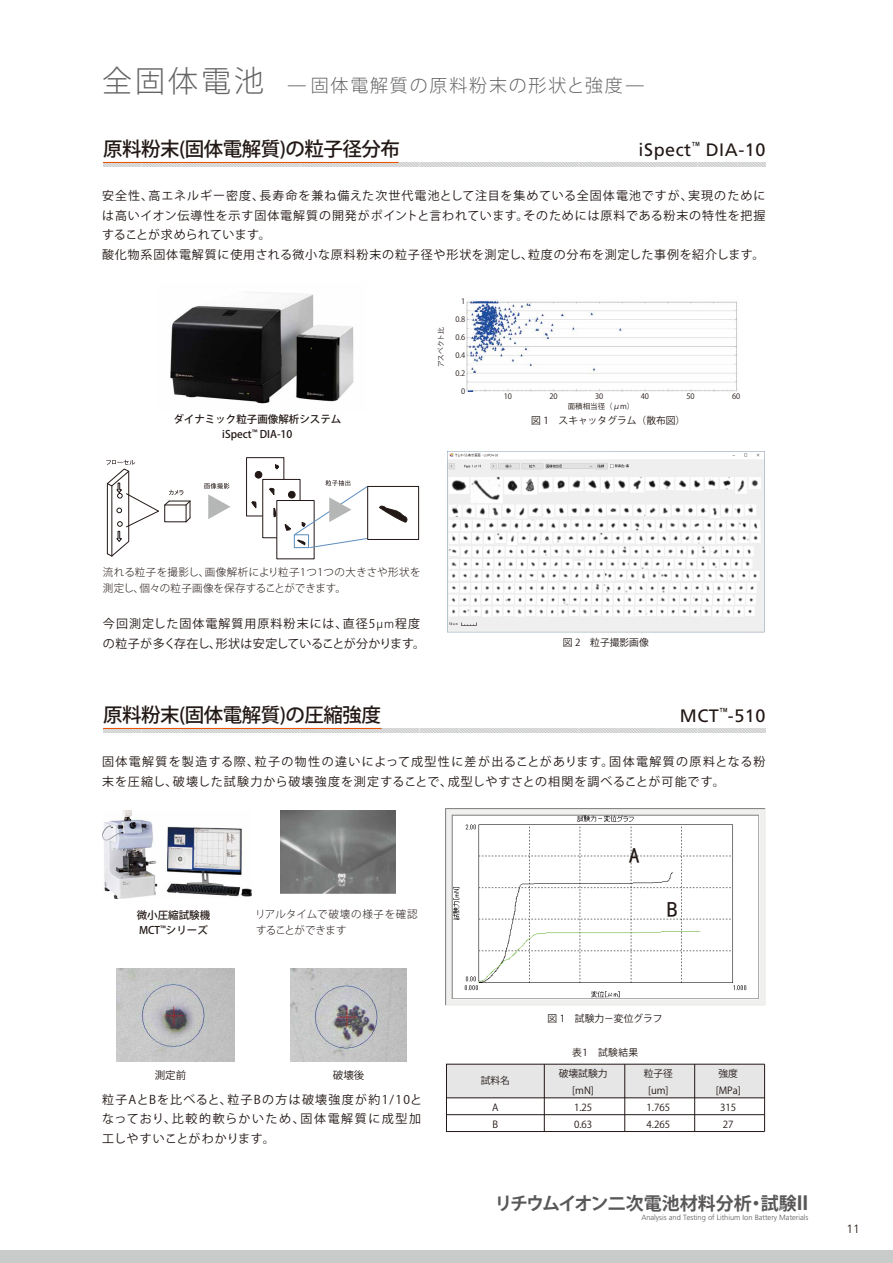
<style>
.page{position:relative;width:893px;height:1263px;background:#fff}
.page>*{position:absolute;margin:0;border:0;box-sizing:border-box;transform-origin:0 0}
.t1{font:21.75px "MS Gothic";color:#221815}
.t2{font:500 19.5px "Koz Go Pro";letter-spacing:-.025em;color:#221815}
.t3{font:300 18px "Koz Go Pro";letter-spacing:.1em;color:#656464;scale:2 1}
.t4{font:18px "Frutiger LT Std";letter-spacing:.03em;color:#221815}
.t5{font:700 18px "Koz Go Pro";color:#595757}
.t6{font:12px/19.5px "Koz Go Pro";letter-spacing:.07em;color:#221815;text-align:justify}
.t7{font:12px/19.5px "Koz Go Pro";letter-spacing:.1em;color:#221815}
.t8{font:12px/19.5px "Koz Go Pro";letter-spacing:.03em;color:#221815}
.t9{font:300 12px "Frutiger LT Std";color:#221815}
.t10{font:300 10.5px/16.5px "Koz Go Pro";letter-spacing:.02em;color:#221815}
.t11{font:500 10.5px/15px "Koz Go Pro";color:#221815}
.t12{font:300 10.5px/16.5px "Koz Go Pro";letter-spacing:-.005em;color:#221815}
.t13{font:10.5px "Koz Go Pro";color:#221815}
.t14{font:9.75px/17px "Koz Go Pro";color:#221815}
.t15{font:300 7.5px "Frutiger";color:#595757}
.t16{font:7.5px "Koz Go Pro";color:#221815}
.t17{font:6.75px "Koz Go Pro";color:#221815}
.s1{font-size:30px}
.s2{font-family:"Frutiger LT Std";font-weight:300}
.s3{font-family:"Frutiger";font-size:21px}
</style>
<div class="page">
<svg style="left:103px;top:162px;width:662px;height:5px;background:#d6d7d7"></svg>
<hr style="left:103px;top:162px;width:295px;height:1px;background:#ea5504">
<img style="left:447px;top:451px;width:317px;height:181px">
<img style="left:467px;top:299px;width:270px;height:92px">
<div style="left:246px;top:457px;width:38px;height:59px;background:#fff;border:1px solid #221815"></div>
<div style="left:255px;top:471px;width:7px;height:7px;background:#221815;border-radius:50%"></div>
<div style="left:255px;top:471px;width:7px;height:7px;border:1px solid #221815;border-radius:50%"></div>
<svg style="left:275px;top:464px;width:4px;height:5px"></svg>
<div style="left:262px;top:479px;width:38px;height:59px;background:#fff;border:1px solid #221815"></div>
<svg style="left:273px;top:506px;width:4px;height:11px"></svg>
<svg style="left:269px;top:487px;width:6px;height:8px"></svg>
<div style="left:277px;top:500px;width:37px;height:59px;background:#fff"></div>
<svg style="left:251px;top:501px;width:5px;height:7px"></svg>
<svg style="left:106px;top:460px;width:85px;height:97px"></svg>
<svg style="left:204px;top:483px;width:26px;height:36px"></svg>
<svg style="left:284px;top:480px;width:83px;height:74px"></svg>
<div style="left:367px;top:486px;width:52px;height:54px;background:#fff;border:1px solid #221815"></div>
<svg style="left:379px;top:505px;width:29px;height:18px"></svg>
<img style="left:446px;top:808px;width:319px;height:197px">
<svg style="left:103px;top:728px;width:662px;height:5px;background:#d6d7d7"></svg>
<hr style="left:103px;top:728px;width:279px;height:1px;background:#ea5504">
<div style="left:446px;top:1064px;width:319px;height:34px;background:#e6e6e6"></div>
<div style="left:446px;top:1064px;width:319px;height:68px;border:1px solid #221815"></div>
<hr style="left:544px;top:1064px;width:1px;height:67px;background:#221815">
<hr style="left:624px;top:1064px;width:1px;height:67px;background:#221815">
<hr style="left:446px;top:1114px;width:319px;height:1px;background:#221815">
<hr style="left:446px;top:1097px;width:319px;height:1px;background:#221815">
<hr style="left:694px;top:1064px;width:1px;height:67px;background:#221815">
<hr style="left:764px;top:1064px;width:1px;height:67px;background:#221815">
<img style="left:281px;top:810px;width:114px;height:83px">
<img style="left:117px;top:968px;width:117px;height:93px">
<img style="left:291px;top:968px;width:116px;height:93px">
<img style="left:170px;top:292px;width:184px;height:112px">
<img style="left:102px;top:811px;width:150px;height:87px">
<div style="left:0;top:1250px;width:893px;height:13px;background:#c9caca"></div>
<h3 class="t3" style="left:102px;top:74px;width:273px"><span class="s1">全固体電池</span> ‒固体電解質の原料粉末の形状と強度‒</h3>
<h2 class="t2" style="left:103px;top:136px;width:298px">原料粉末(固体電解質)の粒子径分布</h2>
<h3 class="t4" style="left:639px;top:139px;width:128px">iSpect<sup>™</sup> DIA-10</h3>
<p class="t6" style="left:102px;top:187px;width:665px;text-align:left">安全性、高エネルギー密度、長寿命を兼ね備えた次世代電池として注目を集めている全固体電池ですが、実現のためには高いイオン伝導性を示す固体電解質の開発がポイントと言われています。そのためには原料である粉末の特性を把握することが求められています。<br>酸化物系固体電解質に使用される微小な原料粉末の粒子径や形状を測定し、粒度の分布を測定した事例を紹介します。</p>
<p class="t11" style="left:173px;top:412px;width:170px;text-align:center">ダイナミック粒子画像解析システムiSpect<sup>™</sup> DIA-10</p>
<p class="t17" style="left:437px;top:367px;width:42px;rotate:-90deg">アスペクト比</p>
<p class="t16" style="left:461px;top:297px;width:6px">1</p>
<p class="t16" style="left:455px;top:315px;width:11px">0.8</p>
<p class="t16" style="left:455px;top:333px;width:11px">0.6</p>
<p class="t16" style="left:455px;top:351px;width:11px">0.4</p>
<p class="t16" style="left:455px;top:369px;width:11px">0.2</p>
<p class="t16" style="left:461px;top:386px;width:6px">0</p>
<p class="t16" style="left:504px;top:392px;width:10px">10</p>
<p class="t16" style="left:549px;top:392px;width:10px">20</p>
<p class="t16" style="left:595px;top:392px;width:10px">30</p>
<p class="t16" style="left:641px;top:392px;width:10px">40</p>
<p class="t16" style="left:686px;top:392px;width:10px">50</p>
<p class="t16" style="left:732px;top:392px;width:10px">60</p>
<p class="t16" style="left:568px;top:402px;width:68px">面積相当径（μm）</p>
<p class="t14" style="left:531px;top:412px;width:156px">図 1　スキャッタグラム（散布図）</p>
<p class="t10" style="left:103px;top:564px;width:319px">流れる粒子を撮影し、画像解析により粒子1つ1つの大きさや形状を測定し、個々の粒子画像を保存することができます。</p>
<p class="t8" style="left:103px;top:614px;width:324px">今回測定した固体電解質用原料粉末には、直径5<span class="s2">μm</span>程度の粒子が多く存在し、形状は安定していることが分かります。</p>
<p class="t14" style="left:563px;top:634px;width:87px">図 2　粒子撮影画像</p>
<h2 class="t2" style="left:103px;top:702px;width:279px">原料粉末(固体電解質)の圧縮強度</h2>
<h3 class="t4" style="left:680px;top:705px;width:87px">MCT<sup>™</sup>-510</h3>
<p class="t7" style="left:102px;top:752px;width:665px">固体電解質を製造する際、粒子の物性の違いによって成型性に差が出ることがあります。固体電解質の原料となる粉末を圧縮し、破壊した試験力から破壊強度を測定することで、成型しやすさとの相関を調べることが可能です。</p>
<p class="t11" style="left:137px;top:908px;width:75px">微小圧縮試験機<br>MCT<sup>™</sup>シリーズ</p>
<p class="t12" style="left:255px;top:905px;width:164px">リアルタイムで破壊の様子を確認することができます</p>
<p class="t13" style="left:155px;top:1068px;width:33px">測定前</p>
<p class="t13" style="left:333px;top:1068px;width:33px">破壊後</p>
<p class="t6" style="left:102px;top:1090px;width:322px">粒子AとBを比べると、粒子Bの方は破壊強度が約1/10となっており、比較的軟らかいため、固体電解質に成型加工しやすいことがわかります。</p>
<h1 class="t1" style="left:629px;top:845px;width:12px">A</h1>
<h1 class="t1" style="left:667px;top:898px;width:12px">B</h1>
<p class="t14" style="left:548px;top:1010px;width:117px">図 1　試験力－変位グラフ</p>
<p class="t14" style="left:481px;top:1073px;width:31px">試料名</p>
<p class="t14" style="left:492px;top:1099px;width:8px">A<br>B</p>
<p class="t14" style="left:572px;top:1044px;width:67px">表1　試験結果</p>
<p class="t14" style="left:559px;top:1065px;width:50px;text-align:center">破壊試験力[mN]<br>1.25<br>0.63</p>
<p class="t14" style="left:644px;top:1065px;width:31px">粒子径[um]<br>1.765<br>4.265</p>
<p class="t14" style="left:716px;top:1065px;width:27px;text-align:center">強度[MPa]<br>315<br>27</p>
<h3 class="t5" style="left:494px;top:1191px;width:315px">リチウムイオン二次電池材料分析・試験<span class="s3">II</span></h3>
<p class="t15" style="left:641px;top:1213px;width:169px">Analysis and Testing of Lithium Ion Battery Materials</p>
<p class="t9" style="left:846px;top:1222px;width:15px">11</p>
</div>
